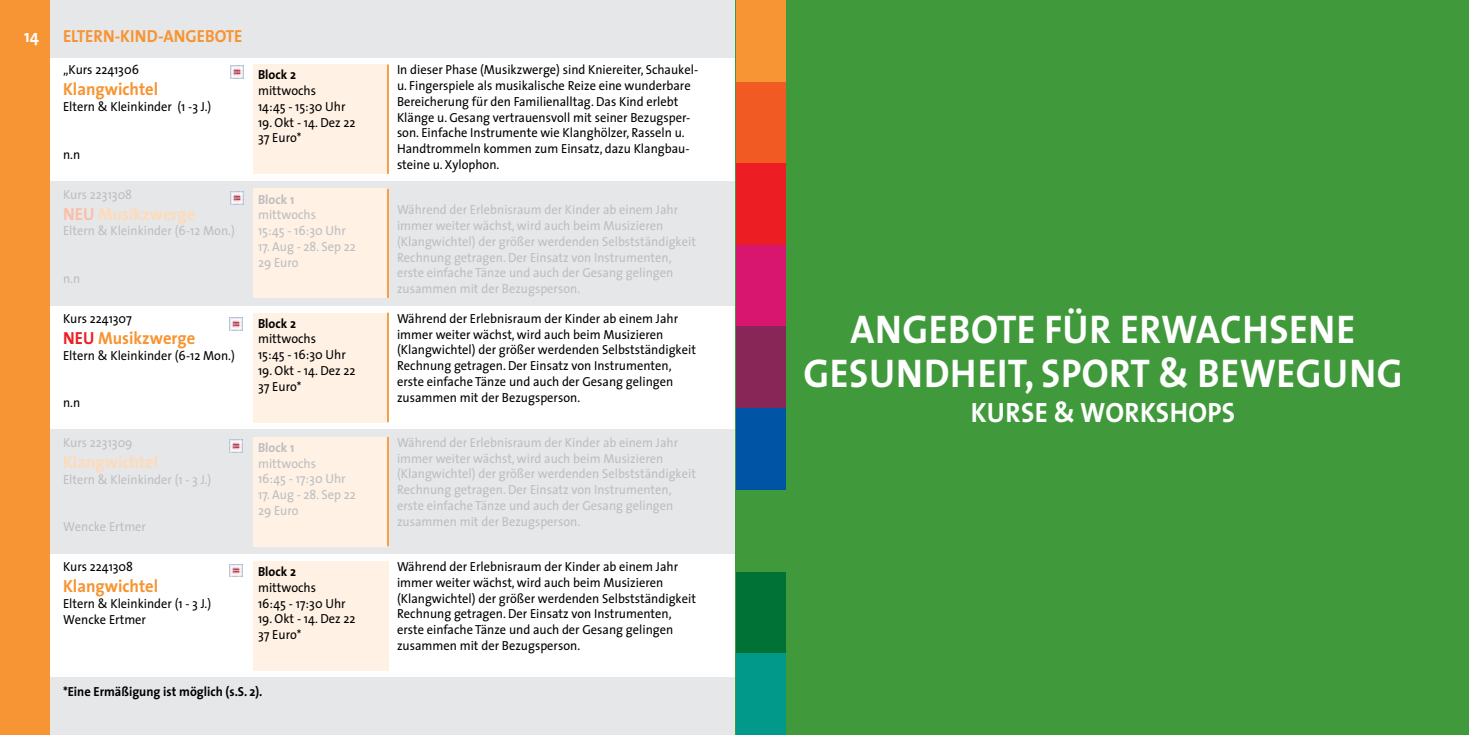
<style>
.page{position:relative;width:1469px;height:735px;background:#fff}
.page>*{position:absolute;margin:0;border:0;box-sizing:border-box;transform-origin:0 0}
.t1{font:700 40.25px/43.8px "The Sans";letter-spacing:.015em;color:#fff;scale:.95 1}
.t2{font:700 28px "The Sans";letter-spacing:.015em;color:#fff;scale:.95 1}
.t3{font:700 17.5px "The Sans";color:#f79433;scale:.95 1}
.t4{font:700 17.5px "The Sans";color:#fedbba;scale:.95 1}
.t5{font:700 17.5px "The Sans";color:#fff;scale:.95 1}
.t6{font:13.12px/15.8px "The Sans";color:#000;scale:.95 1}
.t7{font:13.12px/15.8px "The Sans";color:#bcbec0;scale:.95 1}
.t8{font:700 13.12px "The Sans";color:#000;scale:.95 1}
.t9{font:700 13.12px "The Sans";color:#bcbec0;scale:.95 1}
.s1{color:#fbbea7}
.s2{color:#ed1d24}
</style>
<div class="page">
<hr style="left:387px;top:561px;width:2px;height:109px;background:#0085bf">
<div style="left:41px;top:0;width:694px;height:57px;background:#e6e7e8"></div>
<div style="left:50px;top:181px;width:684px;height:124px;background:#e6e7e8"></div>
<div style="left:50px;top:429px;width:684px;height:124px;background:#e6e7e8"></div>
<div style="left:0;top:677px;width:734px;height:57px;background:#e6e7e8"></div>
<div style="left:0;top:0;width:50px;height:734px;background:#f79433"></div>
<div style="left:253px;top:64px;width:135px;height:110px;background:#fff1e4"></div>
<div style="left:253px;top:189px;width:135px;height:109px;background:#fff1e4"></div>
<div style="left:253px;top:313px;width:135px;height:109px;background:#fff1e4"></div>
<div style="left:253px;top:437px;width:135px;height:109px;background:#fff1e4"></div>
<div style="left:253px;top:561px;width:135px;height:109px;background:#fff1e4"></div>
<hr style="left:387px;top:437px;width:2px;height:109px;background:#f79433">
<hr style="left:387px;top:64px;width:2px;height:110px;background:#f79433">
<hr style="left:387px;top:189px;width:2px;height:109px;background:#f79433">
<hr style="left:387px;top:313px;width:2px;height:109px;background:#f79433">
<div style="left:735px;top:0;width:733px;height:734px;background:#409a3c"></div>
<div style="left:735px;top:0;width:50px;height:82px;background:#f79433"></div>
<div style="left:735px;top:82px;width:50px;height:81px;background:#f15a22"></div>
<div style="left:735px;top:163px;width:50px;height:82px;background:#ed1d24"></div>
<div style="left:735px;top:245px;width:50px;height:81px;background:#d9166f"></div>
<div style="left:735px;top:326px;width:50px;height:82px;background:#872657"></div>
<div style="left:735px;top:408px;width:50px;height:81px;background:#0054a6"></div>
<div style="left:735px;top:571px;width:50px;height:82px;background:#007236"></div>
<div style="left:735px;top:653px;width:50px;height:81px;background:#00998a"></div>
<svg style="left:230px;top:318px;width:13px;height:12px"></svg>
<svg style="left:230px;top:439px;width:13px;height:13px"></svg>
<svg style="left:230px;top:564px;width:13px;height:12px"></svg>
<svg style="left:231px;top:65px;width:13px;height:13px"></svg>
<svg style="left:230px;top:191px;width:14px;height:13px"></svg>
<h3 class="t5" style="left:24px;top:21px;width:17px">14</h3>
<h3 class="t3" style="left:63px;top:21px;width:188px">ELTERN-KIND-ANGE BOTE</h3>
<p class="t6" style="left:63px;top:62px;width:81px">„Kurs 2241306</p>
<h3 class="t3" style="left:63px;top:75px;width:102px">Klangwichtel</h3>
<p class="t6" style="left:63px;top:98px;width:158px">Eltern &amp; Kleinkinder (1 -3 J.)</p>
<p class="t6" style="left:63px;top:146px;width:20px">n.n</p>
<p class="t7" style="left:63px;top:186px;width:74px">Kurs 2231308</p>
<h3 class="t4" style="left:63px;top:199px;width:141px"><span class="s1">NEU</span> Musikzwerge</h3>
<p class="t7" style="left:63px;top:222px;width:182px">Eltern &amp; Kleinkinder (6-12 Mon.)</p>
<p class="t7" style="left:63px;top:270px;width:20px">n.n</p>
<p class="t6" style="left:63px;top:310px;width:74px">Kurs 2241307</p>
<h3 class="t3" style="left:63px;top:323px;width:141px"><span class="s2">NEU</span> Musikzwerge</h3>
<p class="t6" style="left:63px;top:346px;width:182px">Eltern &amp; Kleinkinder (6-12 Mon.)</p>
<p class="t6" style="left:63px;top:394px;width:20px">n.n</p>
<p class="t7" style="left:63px;top:434px;width:75px">Kurs 2231309</p>
<h3 class="t4" style="left:63px;top:447px;width:102px">Klangwichtel</h3>
<p class="t7" style="left:63px;top:470px;width:157px">Eltern &amp; Kleinkinder (1 - 3 J.)</p>
<p class="t7" style="left:63px;top:518px;width:89px">Wencke Ertmer</p>
<p class="t6" style="left:63px;top:558px;width:75px">Kurs 2241308</p>
<h3 class="t3" style="left:63px;top:571px;width:102px">Klangwichtel</h3>
<p class="t6" style="left:63px;top:594px;width:157px">Eltern &amp; Kleinkinder (1 - 3 J.)<br>Wencke Ertmer</p>
<p class="t8" style="left:258px;top:64px;width:41px">Block 2</p>
<p class="t6" style="left:258px;top:82px;width:93px">mittwochs<br>14:45 - 15:30 Uhr</p>
<p class="t6" style="left:258px;top:114px;width:104px">19. Okt - 14. Dez 22<br>37 Euro*</p>
<p class="t9" style="left:258px;top:188px;width:40px">Block 1</p>
<p class="t7" style="left:258px;top:206px;width:94px">mittwochs<br>15:45 - 16:30 Uhr</p>
<p class="t7" style="left:258px;top:238px;width:104px">17. Aug - 28. Sep 22<br>29 Euro</p>
<p class="t8" style="left:258px;top:312px;width:41px">Block 2</p>
<p class="t6" style="left:258px;top:330px;width:94px">mittwochs<br>15:45 - 16:30 Uhr</p>
<p class="t6" style="left:258px;top:362px;width:104px">19. Okt - 14. Dez 22<br>37 Euro*</p>
<p class="t9" style="left:258px;top:436px;width:40px">Block 1</p>
<p class="t7" style="left:258px;top:454px;width:94px">mittwochs<br>16:45 - 17:30 Uhr</p>
<p class="t7" style="left:258px;top:486px;width:104px">17. Aug - 28. Sep 22<br>29 Euro</p>
<p class="t8" style="left:258px;top:560px;width:41px">Block 2</p>
<p class="t6" style="left:258px;top:578px;width:94px">mittwochs<br>16:45 - 17:30 Uhr</p>
<p class="t6" style="left:258px;top:610px;width:104px">19. Okt - 14. Dez 22<br>37 Euro*</p>
<p class="t8" style="left:63px;top:680px;width:211px">*Eine Ermäßigung ist möglich (s.S. 2).</p>
<p class="t6" style="left:397px;top:62px;width:318px">In dieser Phase (Musikzwerge) sind Kniereiter, Schaukel&shy;u. Fingerspiele als musikalische Reize eine wunderbare Bereicherung für den Familienalltag. Das Kind erlebt Klänge u. Gesang vertrauensvoll mit seiner Bezugsper&shy;son. Einfache Instrumente wie Klanghölzer, Rasseln u.<br>Handtrommeln kommen zum Einsatz, dazu Klangbau&shy;steine u. Xylophon.</p>
<p class="t7" style="left:397px;top:201px;width:316px">Während der Erlebnisraum der Kinder ab einem Jahr immer weiter wächst, wird auch beim Musizieren (Klangwichtel) der größer werdenden Selbstständigkeit Rechnung getragen. Der Einsatz von Instrumenten, erste einfache Tänze und auch der Gesang gelingen zusammen mit der Bezugsperson.</p>
<p class="t6" style="left:397px;top:310px;width:316px">Während der Erlebnisraum der Kinder ab einem Jahr immer weiter wächst, wird auch beim Musizieren (Klangwichtel) der größer werdenden Selbstständigkeit Rechnung getragen. Der Einsatz von Instrumenten, erste einfache Tänze und auch der Gesang gelingen zusammen mit der Bezugsperson.</p>
<p class="t7" style="left:397px;top:434px;width:316px">Während der Erlebnisraum der Kinder ab einem Jahr immer weiter wächst, wird auch beim Musizieren (Klangwichtel) der größer werdenden Selbstständigkeit Rechnung getragen. Der Einsatz von Instrumenten, erste einfache Tänze und auch der Gesang gelingen zusammen mit der Bezugsperson.</p>
<p class="t6" style="left:397px;top:558px;width:316px">Während der Erlebnisraum der Kinder ab einem Jahr immer weiter wächst, wird auch beim Musizieren (Klangwichtel) der größer werdenden Selbstständigkeit Rechnung getragen. Der Einsatz von Instrumenten, erste einfache Tänze und auch der Gesang gelingen zusammen mit der Bezugsperson.</p>
<h1 class="t1" style="left:803px;top:306px;width:582px;text-indent:47px">Angebote für Erwachsene<br>Gesundh</h1>
<h1 class="t1" style="left:977px;top:350px;width:448px">eit, Sport &amp; Bewegung</h1>
<h2 class="t2" style="left:970px;top:389px;width:264px">Kurse &amp; Workshops</h2>
</div>
